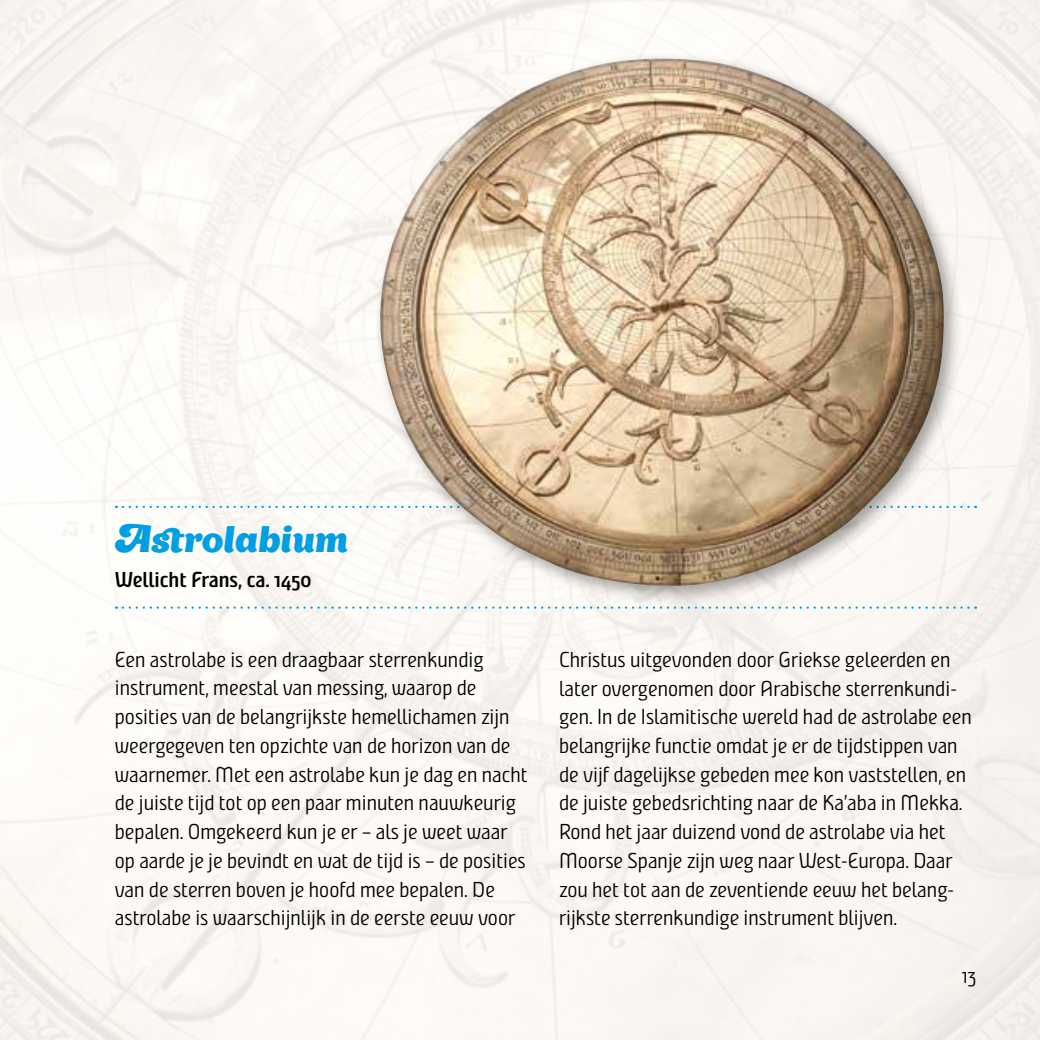
<style>
.page{position:relative;width:1040px;height:1040px;background:#fff}
.page>*{position:absolute;margin:0;border:0;box-sizing:border-box;transform-origin:0 0}
.t1{font:36px "Appetite New";color:#009ee3}
.t2{font:300 22.5px/28.8px "Nordic Narrow Pro";color:#000}
.t3{font:22.5px "Nordic Narrow Pro Sem Bd";color:#000}
</style>
<div class="page">
<img style="left:0;top:0;width:1040px;height:1040px">
<svg style="left:123px;top:506px;width:853px;height:2px"></svg>
<svg style="left:123px;top:606px;width:853px;height:3px"></svg>
<div style="left:373px;top:51px;width:590px;height:554px;background:#000;opacity:.35"></div>
<img style="left:378px;top:58px;width:565px;height:529px">
<h1 class="t1" style="left:115px;top:514px;width:235px">Astrolabium</h1>
<p class="t3" style="left:115px;top:567px;width:198px">Wellicht Frans, ca. 1450</p>
<p class="t2" style="left:115px;top:645px;width:414px">Een astrolabe is een draagbaar sterrenkundig instrument, meestal van messing, waarop de posities van de belangrijkste hemellichamen zijn weergegeven ten opzichte van de horizon van de waarnemer. Met een astrolabe kun je dag en nacht de juiste tijd tot op een paar minuten nauwkeurig bepalen. Omgekeerd kun je er – als je weet waar op aarde je je bevindt en wat de tijd is – de posities van de sterren boven je hoofd mee bepalen. De astrolabe is waarschijnlijk in de eerste eeuw voor</p>
<p class="t2" style="left:559px;top:645px;width:414px">Christus uitgevonden door Griekse geleerden en later overgenomen door Arabische sterrenkundi&shy;gen. In de Islamitische wereld had de astrolabe een belangrijke functie omdat je er de tijdstippen van de vijf dagelijkse gebeden mee kon vaststellen, en de juiste gebedsrichting naar de Ka’aba in Mekka.<br>Rond het jaar duizend vond de astrolabe via het Moorse Spanje zijn weg naar West-Europa. Daar zou het tot aan de zeventiende eeuw het belang&shy;rijkste sterrenkundige instrument blijven.</p>
<p class="t2" style="left:961px;top:961px;width:16px">13</p>
</div>
